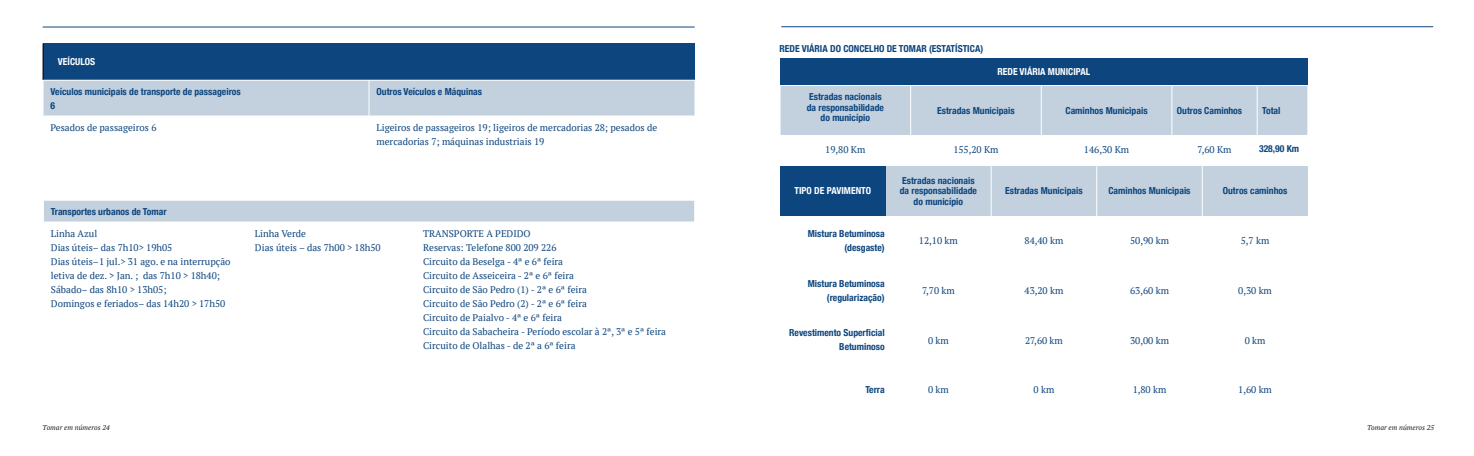
<style>
.page{position:relative;width:1474px;height:456px;background:#fff}
.page>*{position:absolute;margin:0;border:0;box-sizing:border-box;transform-origin:0 0}
.t1{font:9.62px/14px "PT Serif";color:#0d457e}
.t2{font:700 condensed 9.62px/14px "Helvetica Neue";color:#0d457e;text-align:right}
.t3{font:700 condensed 9.62px "Helvetica Neue";color:#fff}
.t4{font:italic 7px "PT Serif";color:#1d1d1b}
</style>
<div class="page">
<div style="left:43px;top:43px;width:652px;height:37px;background:#0d457e"></div>
<div style="left:43px;top:80px;width:652px;height:36px;background:#c3d1df"></div>
<hr style="left:43px;top:80px;width:1px;height:72px;background:#fff">
<hr style="left:369px;top:80px;width:1px;height:72px;background:#fff">
<hr style="left:43px;top:43px;width:1px;height:37px;background:#000">
<hr style="left:43px;top:80px;width:652px;height:1px;background:#fff">
<div style="left:43px;top:200px;width:651px;height:22px;background:#c3d1df"></div>
<svg style="left:43px;top:201px;width:1px;height:20px"></svg>
<svg style="left:694px;top:201px;width:1px;height:20px"></svg>
<hr style="left:43px;top:200px;width:651px;height:1px;background:#fff">
<hr style="left:43px;top:221px;width:651px;height:1px;background:#fff">
<hr style="left:43px;top:27px;width:651px;height:1px;background:#0d457e">
<hr style="left:781px;top:27px;width:652px;height:1px;background:#0d457e">
<div style="left:780px;top:166px;width:105px;height:50px;background:#0d457e"></div>
<div style="left:885px;top:166px;width:422px;height:50px;background:#c3d1df"></div>
<hr style="left:991px;top:166px;width:1px;height:248px;background:#fff">
<hr style="left:1096px;top:166px;width:1px;height:248px;background:#fff">
<hr style="left:1202px;top:166px;width:1px;height:50px;background:#fff">
<div style="left:780px;top:58px;width:527px;height:27px;background:#0d457e"></div>
<div style="left:780px;top:85px;width:527px;height:50px;background:#c3d1df"></div>
<hr style="left:910px;top:85px;width:1px;height:50px;background:#fff">
<hr style="left:1041px;top:85px;width:1px;height:50px;background:#fff">
<hr style="left:1171px;top:85px;width:1px;height:50px;background:#fff">
<hr style="left:1256px;top:85px;width:1px;height:50px;background:#fff">
<hr style="left:780px;top:85px;width:527px;height:1px;background:#fff">
<p class="t3" style="left:58px;top:56px;width:39px">VEÍCULOS</p>
<p class="t2" style="left:50px;top:84px;width:192px;text-align:left">Veículos municipais de transporte de passageiros<br>6</p>
<p class="t2" style="left:376px;top:84px;width:107px">Outros Veículos e Máquinas</p>
<p class="t1" style="left:50px;top:121px;width:107px">Pesados de passageiros 6</p>
<p class="t1" style="left:376px;top:121px;width:282px">Ligeiros de passageiros 19; ligeiros de mercadorias 28; pesados de mercadorias 7; máquinas industriais 19</p>
<p class="t2" style="left:51px;top:204px;width:117px">Transportes urbanos de Tomar</p>
<p class="t1" style="left:51px;top:227px;width:181px">Linha Azul<br>Dias úteis– das 7h10&gt; 19h05<br>Dias úteis–1 jul.&gt; 31 ago. e na interrupção letiva de dez. &gt; Jan. ; das 7h10 &gt; 18h40;<br>Sábado– das 8h10 &gt; 13h05;<br>Domingos e feriados– das 14h20 &gt; 17h50</p>
<p class="t1" style="left:255px;top:227px;width:127px">Linha Verde<br>Dias úteis – das 7h00 &gt; 18h50</p>
<p class="t1" style="left:423px;top:227px;width:244px">TRANSPORTE A PEDIDO<br>Reservas: Telefone 800 209 226<br>Circuito da Beselga - 4ª e 6ª feira<br>Circuito de Asseiceira - 2ª e 6ª feira<br>Circuito de São Pedro (1) - 2ª e 6ª feira<br>Circuito de São Pedro (2) - 2ª e 6ª feira<br>Circuito de Paialvo - 4ª e 6ª feira<br>Circuito da Sabacheira - Período escolar à 2ª, 3ª e 5ª feira Circuito de Olalhas - de 2ª a 6ª feira</p>
<p class="t2" style="left:779px;top:42px;width:205px">REDE VIÁRIA DO CONCELHO DE TOMAR (ESTATÍSTICA)</p>
<p class="t3" style="left:997px;top:66px;width:94px">REDE VIÁRIA MUNICIPAL</p>
<p class="t2" style="left:806px;top:91px;width:79px;line-height:10.7px;text-align:center">Estradas nacionais da responsabilidade do município</p>
<p class="t2" style="left:937px;top:103px;width:79px">Estradas Municipais</p>
<p class="t2" style="left:1065px;top:103px;width:84px">Caminhos Municipais</p>
<p class="t2" style="left:1176px;top:103px;width:67px">Outros Caminhos</p>
<p class="t2" style="left:1262px;top:103px;width:20px">Total</p>
<p class="t1" style="left:825px;top:143px;width:42px">19,80 Km</p>
<p class="t1" style="left:953px;top:143px;width:47px">155,20 Km</p>
<p class="t1" style="left:1083px;top:143px;width:47px">146,30 Km</p>
<p class="t1" style="left:1197px;top:143px;width:36px">7,60 Km</p>
<p class="t2" style="left:1258px;top:142px;width:42px">328,90 Km</p>
<p class="t3" style="left:794px;top:185px;width:78px">TIPO DE PAVIMENTO</p>
<p class="t2" style="left:899px;top:175px;width:79px;line-height:10.7px;text-align:center">Estradas nacionais da responsabilidade do município</p>
<p class="t2" style="left:1005px;top:184px;width:79px">Estradas Municipais</p>
<p class="t2" style="left:1108px;top:184px;width:84px">Caminhos Municipais</p>
<p class="t2" style="left:1222px;top:184px;width:66px">Outros caminhos</p>
<p class="t2" style="left:807px;top:226px;width:78px">Mistura Betuminosa (desgaste)</p>
<p class="t1" style="left:919px;top:234px;width:40px">12,10 km</p>
<p class="t1" style="left:1024px;top:234px;width:40px">84,40 km</p>
<p class="t1" style="left:1130px;top:234px;width:40px">50,90 km</p>
<p class="t1" style="left:1240px;top:234px;width:30px">5,7 km</p>
<p class="t2" style="left:807px;top:276px;width:78px">Mistura Betuminosa (regularização)</p>
<p class="t1" style="left:922px;top:284px;width:34px">7,70 km</p>
<p class="t1" style="left:1024px;top:284px;width:40px">43,20 km</p>
<p class="t1" style="left:1130px;top:284px;width:40px">63,60 km</p>
<p class="t1" style="left:1238px;top:284px;width:35px">0,30 km</p>
<p class="t2" style="left:789px;top:325px;width:97px">Revestimento Superficial<br>Betuminoso</p>
<p class="t1" style="left:928px;top:333px;width:22px">0 km</p>
<p class="t1" style="left:1025px;top:333px;width:39px">27,60 km</p>
<p class="t1" style="left:1130px;top:333px;width:40px">30,00 km</p>
<p class="t1" style="left:1244px;top:333px;width:22px">0 km</p>
<p class="t2" style="left:865px;top:382px;width:21px">Terra</p>
<p class="t1" style="left:928px;top:383px;width:22px">0 km</p>
<p class="t1" style="left:1033px;top:383px;width:22px">0 km</p>
<p class="t1" style="left:1132px;top:383px;width:35px">1,80 km</p>
<p class="t1" style="left:1238px;top:383px;width:35px">1,60 km</p>
<p class="t4" style="left:43px;top:424px;width:69px">Tomar em números 24</p>
<p class="t4" style="left:1366px;top:424px;width:69px">Tomar em números 25</p>
</div>
